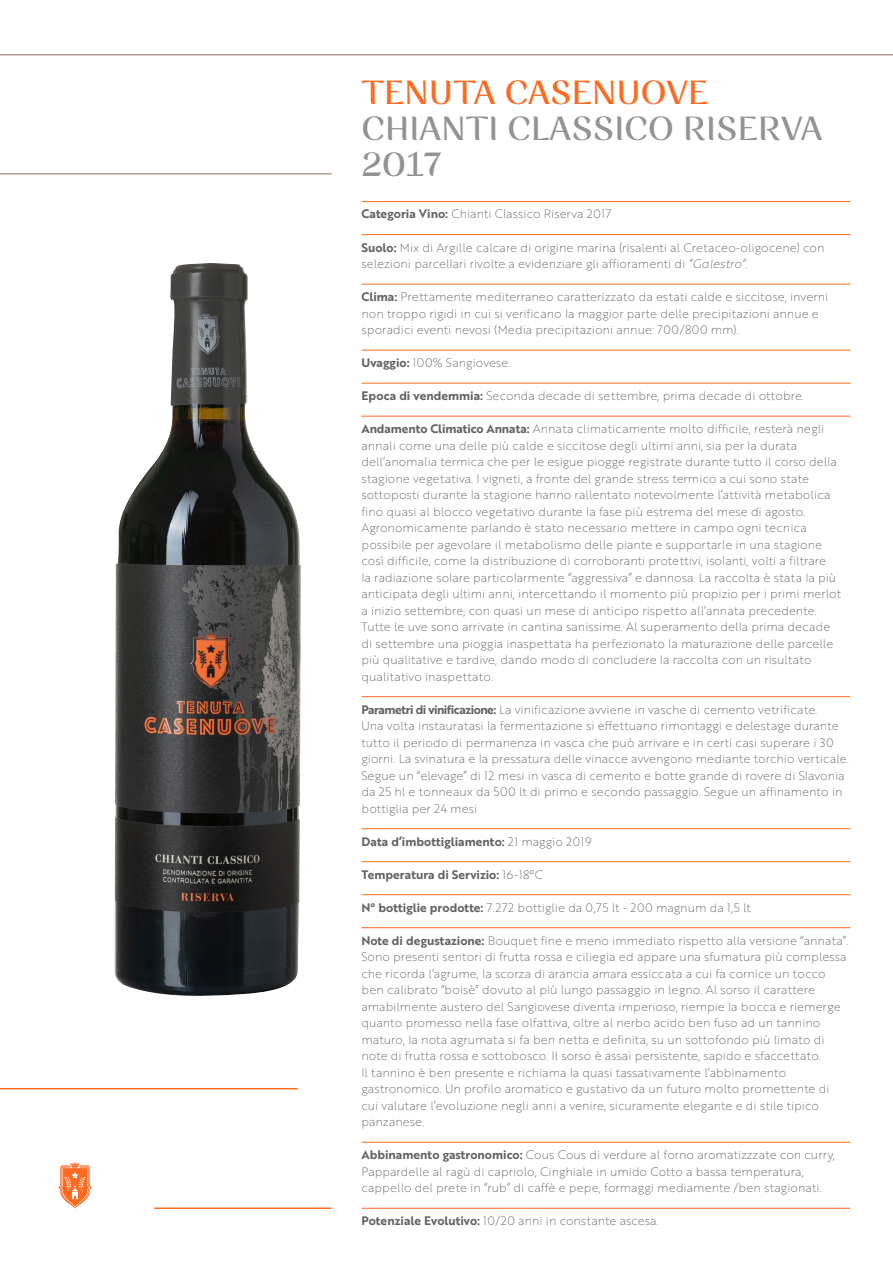
<style>
.page{position:relative;width:893px;height:1263px;background:#fff}
.page>*{position:absolute;margin:0;border:0;box-sizing:border-box;transform-origin:0 0}
.t1{font:500 36px "Rossanova";color:#939296}
.t2{font:500 36px "Rossanova";color:#ff6a20}
.List_Paragraph{font:12px/16.5px "Brother 1816 Thin";color:#636366}
.List_Paragraph-2{font:12px "Brother 1816 Bold";color:#636366}
.s1{font-family:"Brother 1816 Bold"}
.s2{font-family:"Brother 1816 Thin Italic"}
.s3{font-family:"Brother 1816 Thin"}
</style>
<div class="page">
<hr style="left:0;top:1088px;width:298px;height:1px;background:#ff6a20">
<hr style="left:154px;top:1207px;width:178px;height:2px;background:#ff6a20">
<svg style="left:58px;top:1163px;width:34px;height:45px"></svg>
<hr style="left:361px;top:201px;width:489px;height:1px;background:#ff6a20">
<hr style="left:361px;top:234px;width:489px;height:1px;background:#ff6a20">
<hr style="left:361px;top:284px;width:489px;height:1px;background:#ff6a20">
<hr style="left:361px;top:350px;width:489px;height:1px;background:#ff6a20">
<hr style="left:361px;top:383px;width:489px;height:1px;background:#ff6a20">
<hr style="left:361px;top:416px;width:489px;height:1px;background:#ff6a20">
<hr style="left:361px;top:696px;width:489px;height:1px;background:#ff6a20">
<hr style="left:361px;top:828px;width:489px;height:1px;background:#ff6a20">
<hr style="left:361px;top:861px;width:489px;height:1px;background:#ff6a20">
<hr style="left:361px;top:894px;width:489px;height:1px;background:#ff6a20">
<hr style="left:361px;top:927px;width:489px;height:1px;background:#ff6a20">
<hr style="left:361px;top:1142px;width:489px;height:1px;background:#ff6a20">
<hr style="left:361px;top:1208px;width:489px;height:1px;background:#ff6a20">
<hr style="left:0;top:173px;width:332px;height:1px;background:#b39f95">
<hr style="left:0;top:54px;width:893px;height:2px;background:#b39f95">
<img style="left:114px;top:263px;width:187px;height:733px">
<p class="t2" style="left:361px;top:70px;width:348px">TENUTA CASENUOVE</p>
<p class="t1" style="left:361px;top:106px;width:463px">CHIANTI CLASSICO RISERVA</p>
<p class="t1" style="left:361px;top:142px;width:82px">2017</p>
<p class="List_Paragraph" style="left:361px;top:205px;width:251px"><span class="s1">Categoria Vino:</span> Chianti Classico Riserva 2017</p>
<p class="List_Paragraph" style="left:361px;top:238px;width:465px"><span class="s1">Suolo:</span> Mix di Argille calcare di origine marina (risalenti al Cretaceo-oligocene) con selezioni parcellari rivolte a evidenziare gli affioramenti di <span class="s2">“Galestro”</span>.</p>
<p class="List_Paragraph" style="left:361px;top:288px;width:468px"><span class="s1">Clima:</span> Prettamente mediterraneo caratterizzato da estati calde e siccitose, inverni non troppo rigidi in cui si verificano la maggior parte delle precipitazioni annue e sporadici eventi nevosi (Media precipitazioni annue: 700/800 mm).</p>
<p class="List_Paragraph" style="left:361px;top:354px;width:151px"><span class="s1">Uvaggio:</span> 100% Sangiovese.</p>
<p class="List_Paragraph" style="left:361px;top:387px;width:444px"><span class="s1">Epoca di vendemmia:</span> Seconda decade di settembre, prima decade di ottobre.</p>
<p class="List_Paragraph" style="left:361px;top:420px;width:481px"><span class="s1">Andamento Climatico Annata:</span> Annata climaticamente molto difficile, resterà negli annali come una delle più calde e siccitose degli ultimi anni, sia per la durata dell’anomalia termica che per le esigue piogge registrate durante tutto il corso della stagione vegetativa. I vigneti, a fronte del grande stress termico a cui sono state sottoposti durante la stagione hanno rallentato notevolmente l’attività metabolica fino quasi al blocco vegetativo durante la fase più estrema del mese di agosto.<br>Agronomicamente parlando è stato necessario mettere in campo ogni tecnica possibile per agevolare il metabolismo delle piante e supportarle in una stagione così difficile, come la distribuzione di corroboranti protettivi, isolanti, volti a filtrare<br>la radiazione solare particolarmente “aggressiva” e dannosa. La raccolta è stata la più anticipata degli ultimi anni, intercettando il momento più propizio per i primi merlot a inizio settembre, con quasi un mese di anticipo rispetto all’annata precedente.<br>Tutte le uve sono arrivate in cantina sanissime. Al superamento della prima decade di settembre una pioggia inaspettata ha perfezionato la maturazione delle parcelle più qualitative e tardive, dando modo di concludere la raccolta con un risultato qualitativo inaspettato.</p>
<p class="List_Paragraph" style="left:361px;top:700px;width:457px"><span class="s1">Parametri di vinificazione:</span> La vinificazione avviene in vasche di cemento vetrificate.</p>
<p class="List_Paragraph" style="left:361px;top:717px;width:489px">Una volta instauratasi la fermentazione si effettuano rimontaggi e delestage durante tutto il periodo di permanenza in vasca che può arrivare e in certi casi superare i 30 giorni. La svinatura e la pressatura delle vinacce avvengono mediante torchio verticale.</p>
<p class="List_Paragraph" style="left:361px;top:766px;width:485px">Segue un “elevage” di 12 mesi in vasca di cemento e botte grande di rovere di Slavonia da 25 hl e tonneaux da 500 lt di primo e secondo passaggio. Segue un affinamento in bottiglia per 24 mesi</p>
<p class="List_Paragraph-2" style="left:361px;top:832px;width:232px">Data d’imbottigliamento: <span class="s3">21 maggio 2019</span></p>
<p class="List_Paragraph-2" style="left:361px;top:865px;width:183px">Temperatura di Servizio: <span class="s3">16-18°C</span></p>
<p class="List_Paragraph" style="left:361px;top:898px;width:391px"><span class="s1">N° bottiglie prodotte:</span> 7.272 bottiglie da 0,75 lt - 200 magnum da 1,5 lt</p>
<p class="List_Paragraph" style="left:361px;top:931px;width:489px"><span class="s1">Note di degustazione:</span> Bouquet fine e meno immediato rispetto alla versione “annata”.<br>Sono presenti sentori di frutta rossa e ciliegia ed appare una sfumatura più complessa che ricorda l’agrume, la scorza di arancia amara essiccata a cui fa cornice un tocco ben calibrato “boisè” dovuto al più lungo passaggio in legno. Al sorso il carattere amabilmente austero del Sangiovese diventa imperioso, riempie la bocca e riemerge quanto promesso nella fase olfattiva, oltre al nerbo acido ben fuso ad un tannino maturo, la nota agrumata si fa ben netta e definita, su un sottofondo più limato di note di frutta rossa e sottobosco. Il sorso è assai persistente, sapido e sfaccettato.<br>Il tannino è ben presente e richiama la quasi tassativamente l’abbinamento gastronomico. Un profilo aromatico e gustativo da un futuro molto promettente di cui valutare l’evoluzione negli anni a venire, sicuramente elegante e di stile tipico panzanese.</p>
<p class="List_Paragraph" style="left:361px;top:1146px;width:475px"><span class="s1">Abbinamento gastronomico:</span> Cous Cous di verdure al forno aromatizzzate con curry,<br>Pappardelle al ragù di capriolo, Cinghiale in umido Cotto a bassa temperatura, cappello del prete in “rub” di caffè e pepe, formaggi mediamente /ben stagionati.</p>
<p class="List_Paragraph" style="left:361px;top:1212px;width:299px"><span class="s1">Potenziale Evolutivo:</span> 10/20 anni in constante ascesa.</p>
</div>
